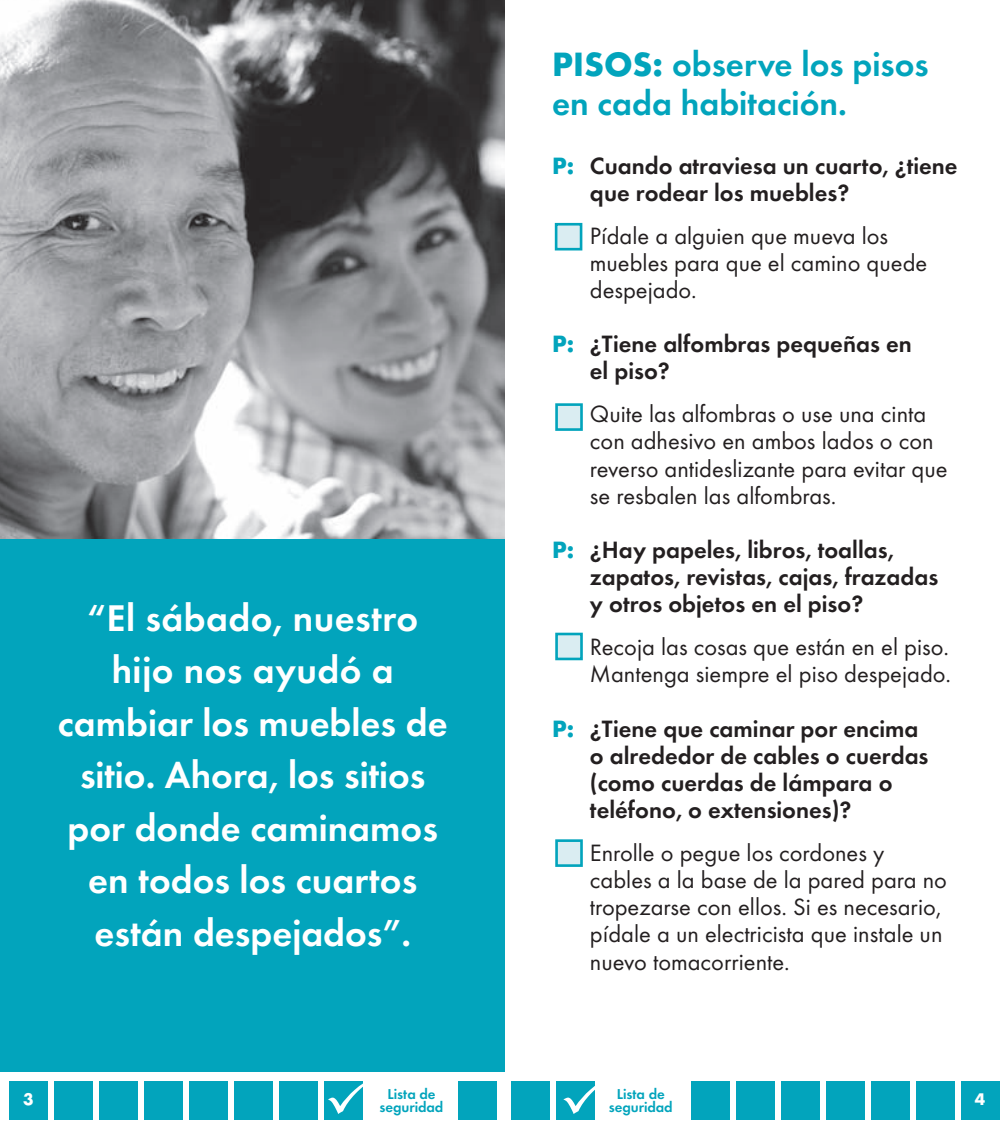
<style>
.page{position:relative;width:1008px;height:1137px;background:#fff}
.page>*{position:absolute;margin:0;border:0;box-sizing:border-box;transform-origin:0 0}
.t1{font:600 38.5px/52.5px "Futura T";color:#fff;text-align:center}
.t2{font:600 35px/38.5px "Futura T";color:#02a4bc}
.t3{font:24.5px/27.1px "Futura T";color:#231f20}
.t4{font:600 24.5px/27.1px "Futura T";color:#231f20}
.t5{font:700 17.5px "Futura T";color:#fff}
.t6{font:600 14.88px/13.1px "Futura T";letter-spacing:-.005em;color:#02a4bc;text-align:center}
.s1{font-weight:700}
.s2{font-weight:700;color:#02a4bc}
</style>
<div class="page">
<div style="left:556px;top:224px;width:25px;height:25px;background:#daedf2"></div>
<div style="left:555px;top:223px;width:27px;height:27px;border:3px solid #02a4bc"></div>
<div style="left:556px;top:404px;width:25px;height:25px;background:#daedf2"></div>
<div style="left:555px;top:403px;width:28px;height:28px;border:3px solid #02a4bc"></div>
<div style="left:556px;top:840px;width:25px;height:25px;background:#daedf2"></div>
<div style="left:555px;top:839px;width:28px;height:27px;border:3px solid #02a4bc"></div>
<div style="left:556px;top:634px;width:25px;height:25px;background:#daedf2"></div>
<div style="left:555px;top:632px;width:28px;height:28px;border:3px solid #02a4bc"></div>
<div style="left:0;top:434px;width:505px;height:637px;background:#02a4bc"></div>
<img style="left:0;top:0;width:505px;height:538px">
<div style="left:54px;top:1080px;width:39px;height:39px;background:#02a4bc"></div>
<div style="left:99px;top:1080px;width:39px;height:39px;background:#02a4bc"></div>
<div style="left:144px;top:1080px;width:38px;height:39px;background:#02a4bc"></div>
<div style="left:189px;top:1080px;width:38px;height:39px;background:#02a4bc"></div>
<div style="left:234px;top:1080px;width:38px;height:39px;background:#02a4bc"></div>
<div style="left:279px;top:1080px;width:38px;height:39px;background:#02a4bc"></div>
<div style="left:9px;top:1080px;width:39px;height:39px;background:#02a4bc"></div>
<div style="left:459px;top:1080px;width:38px;height:39px;background:#02a4bc"></div>
<div style="left:871px;top:1080px;width:39px;height:39px;background:#02a4bc"></div>
<div style="left:556px;top:1080px;width:39px;height:39px;background:#02a4bc"></div>
<div style="left:691px;top:1080px;width:39px;height:39px;background:#02a4bc"></div>
<div style="left:736px;top:1080px;width:39px;height:39px;background:#02a4bc"></div>
<div style="left:781px;top:1080px;width:39px;height:39px;background:#02a4bc"></div>
<div style="left:826px;top:1080px;width:38px;height:39px;background:#02a4bc"></div>
<div style="left:512px;top:1080px;width:38px;height:39px;background:#02a4bc"></div>
<div style="left:916px;top:1080px;width:39px;height:39px;background:#02a4bc"></div>
<div style="left:961px;top:1080px;width:38px;height:39px;background:#02a4bc"></div>
<div style="left:324px;top:1080px;width:38px;height:39px;background:#02a4bc"></div>
<svg style="left:328px;top:1080px;width:35px;height:33px"></svg>
<svg style="left:563px;top:1080px;width:32px;height:1px"></svg>
<h1 class="t1" style="left:58px;top:591px;width:391px">“El sábado, nuestro hijo nos ayudó a cambiar los muebles de sitio. Ahora, los sitios por donde caminamos en todos los cuartos están despejados”.</h1>
<h2 class="t2" style="left:552px;top:45px;width:378px"><span class="s1">PISOS:</span> observe los pisos en cada habitación.</h2>
<p class="t4" style="left:590px;top:151px;width:369px;text-indent:-38px"><span class="s2">P:</span> Cuando atraviesa un cuarto, ¿tiene que rodear los muebles?</p>
<p class="t3" style="left:590px;top:222px;width:339px">Pídale a alguien que mueva los muebles para que el camino quede despejado.</p>
<p class="t4" style="left:590px;top:330px;width:323px;text-indent:-38px"><span class="s2">P:</span> ¿Tiene alfombras pequeñas en el piso?</p>
<p class="t3" style="left:590px;top:400px;width:359px">Quite las alfombras o use una cinta con adhesivo en ambos lados o con reverso antideslizante para evitar que se resbalen las alfombras.</p>
<p class="t4" style="left:590px;top:536px;width:350px;text-indent:-38px"><span class="s2">P:</span> ¿Hay papeles, libros, toallas, zapatos, revistas, cajas, frazadas y otros objetos en el piso?</p>
<p class="t3" style="left:590px;top:633px;width:363px">Recoja las cosas que están en el piso.<br>Mantenga siempre el piso despejado.</p>
<p class="t4" style="left:590px;top:714px;width:340px;text-indent:-38px"><span class="s2">P:</span> ¿Tiene que caminar por encima o alrededor de cables o cuerdas (como cuerdas de lámpara o teléfono, o extensiones)?</p>
<p class="t3" style="left:590px;top:838px;width:359px">Enrolle o pegue los cordones y cables a la base de la pared para no tropezarse con ellos. Si es necesario, pídale a un electricista que instale un nuevo tomacorriente.</p>
<p class="t6" style="left:380px;top:1087px;width:65px">Lista de seguridad</p>
<p class="t6" style="left:609px;top:1087px;width:65px">Lista de seguridad</p>
<p class="t5" style="left:23px;top:1088px;width:12px">3</p>
<p class="t5" style="left:975px;top:1088px;width:12px">4</p>
</div>
